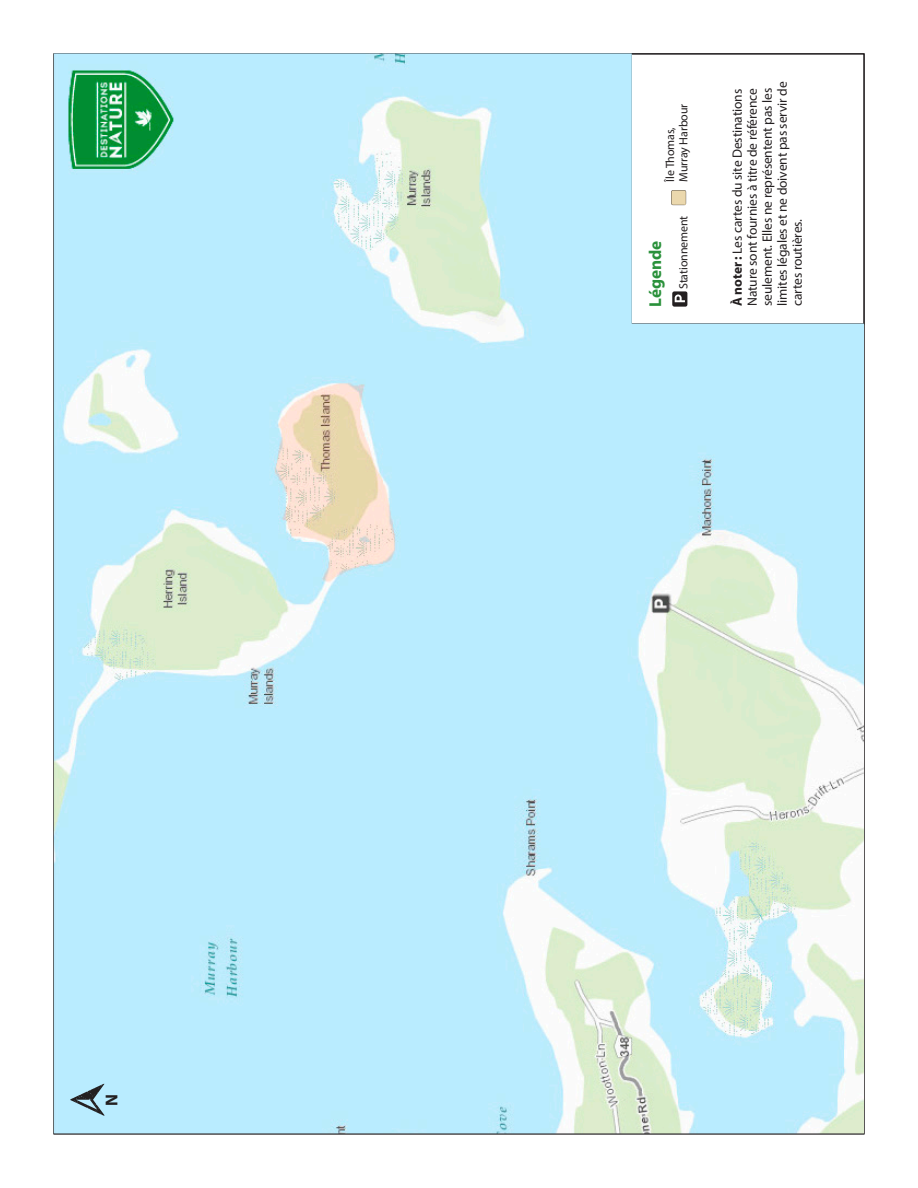
<style>
.page{position:relative;width:918px;height:1188px;background:#fff}
.page>*{position:absolute;margin:0;border:0;box-sizing:border-box;transform-origin:0 0}
.Property_Info_AND_Ma{font:700 17.25px "Myriad Pro";letter-spacing:-.01em;color:#2a913b}
.t1{font:700 17.25px "Myriad Pro";color:#231f20}
.Property_Info_AND_Ma-2{font:13.5px/15px "Myriad Pro";letter-spacing:-.01em;color:#231f20}
.Property_Info_AND_Ma-3{font:12px/13.5px "Myriad Pro";letter-spacing:-.01em;color:#231f20}
.s1{font-weight:700}
</style>
<div class="page">
<img style="left:54px;top:53px;width:810px;height:1080px">
<svg style="left:70px;top:1084px;width:35px;height:32px"></svg>
<p class="t1" style="left:100px;top:1106px;width:13px;rotate:-90deg">N</p>
<p class="Property_Info_AND_Ma-3" style="left:663px;top:182px;width:79px;rotate:-90deg">Île Thomas,<br>Murray Harbour</p>
<p class="Property_Info_AND_Ma" style="left:644px;top:307px;width:67px;rotate:-90deg">Légende</p>
<p class="Property_Info_AND_Ma-3" style="left:676px;top:289px;width:75px;rotate:-90deg">Stationnement</p>
<p class="Property_Info_AND_Ma-2" style="left:729px;top:306px;width:226px;rotate:-90deg"><span class="s1">À noter :</span> Les cartes du site Destinations Nature sont fournies à titre de référence seulement. Elles ne représentent pas les limites légales et ne doivent pas servir de cartes routières.</p>
</div>
